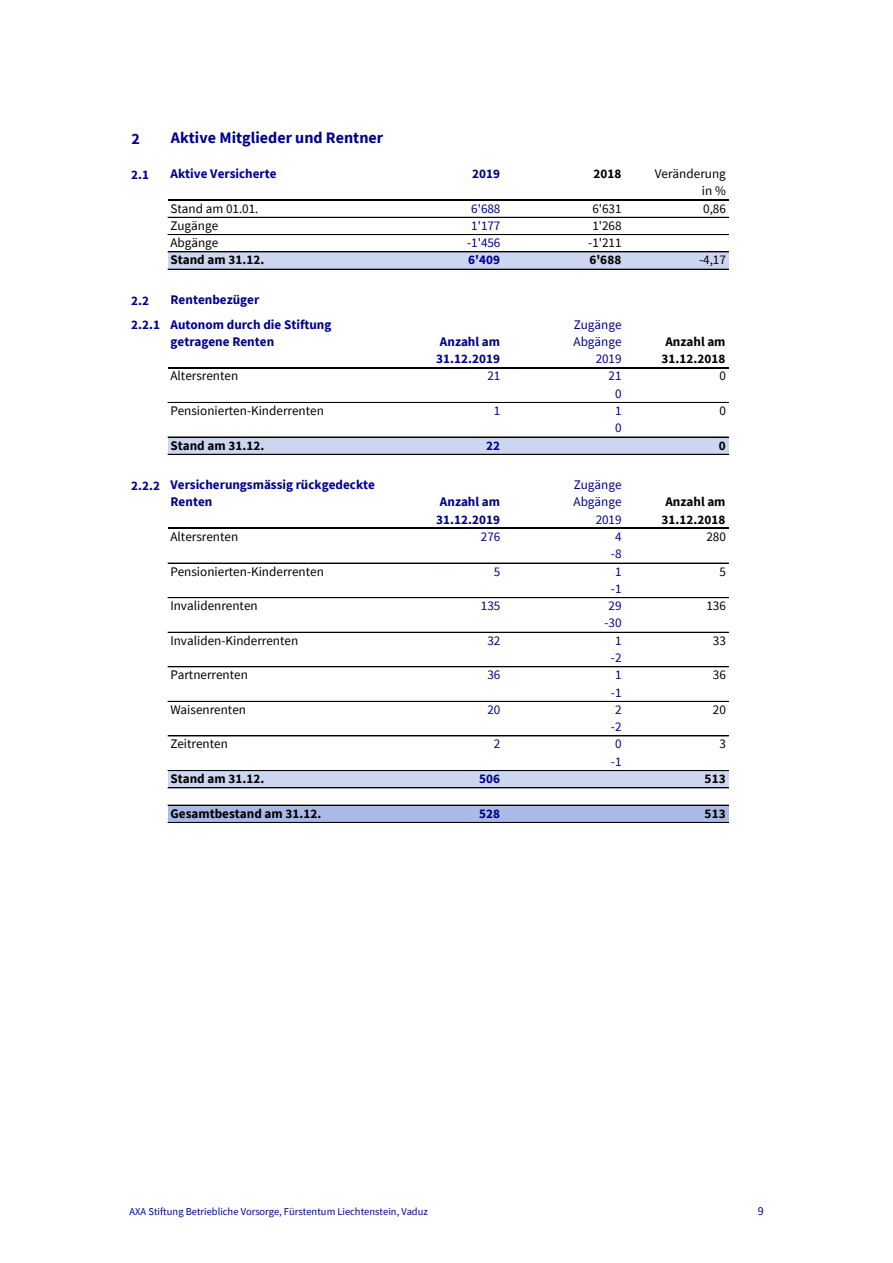
<style>
.page{position:relative;width:893px;height:1263px;background:#fff}
.page>*{position:absolute;margin:0;border:0;box-sizing:border-box;transform-origin:0 0}
.t1{font:700 16.05px "Source Sans Pro";color:#00008f}
.t2{font:13.2px "Source Sans Pro";color:#000}
.t3{font:700 13.2px "Source Sans Pro";color:#00008f}
.t4{font:700 13.2px "Source Sans Pro";letter-spacing:.005em;color:#000}
.t5{font:13.2px "Source Sans Pro";letter-spacing:-.005em;color:#00008f}
.t6{font:12px "Source Sans Pro";color:#00008f}
.t7{font:10.5px "Source Sans Pro";color:#00008f}
</style>
<div class="page">
<img style="left:193px;top:216px;width:506px;height:589px">
<div style="left:168px;top:252px;width:234px;height:17px;background:#ccd6f0"></div>
<div style="left:402px;top:252px;width:326px;height:17px;background:#ccd6f0"></div>
<div style="left:168px;top:437px;width:560px;height:17px;background:#ccd6f0"></div>
<div style="left:168px;top:770px;width:560px;height:18px;background:#ccd6f0"></div>
<div style="left:168px;top:805px;width:560px;height:17px;background:#aabae6"></div>
<hr style="left:168px;top:199px;width:560px;height:2px;background:#000">
<hr style="left:168px;top:217px;width:560px;height:1px;background:#000">
<hr style="left:168px;top:234px;width:560px;height:1px;background:#000">
<hr style="left:168px;top:252px;width:560px;height:1px;background:#000">
<hr style="left:168px;top:269px;width:560px;height:1px;background:#000">
<hr style="left:168px;top:367px;width:560px;height:1px;background:#000">
<hr style="left:168px;top:402px;width:560px;height:1px;background:#000">
<hr style="left:168px;top:437px;width:560px;height:1px;background:#000">
<hr style="left:168px;top:454px;width:560px;height:1px;background:#000">
<hr style="left:168px;top:528px;width:560px;height:1px;background:#000">
<hr style="left:168px;top:563px;width:560px;height:1px;background:#000">
<hr style="left:168px;top:597px;width:560px;height:1px;background:#000">
<hr style="left:168px;top:632px;width:560px;height:1px;background:#000">
<hr style="left:168px;top:666px;width:560px;height:1px;background:#000">
<hr style="left:168px;top:701px;width:560px;height:1px;background:#000">
<hr style="left:168px;top:735px;width:560px;height:1px;background:#000">
<hr style="left:168px;top:736px;width:560px;height:1px;background:#000">
<hr style="left:168px;top:770px;width:560px;height:1px;background:#000">
<hr style="left:168px;top:787px;width:560px;height:1px;background:#000">
<hr style="left:168px;top:805px;width:560px;height:1px;background:#000">
<hr style="left:168px;top:822px;width:560px;height:1px;background:#000">
<p class="t1" style="left:132px;top:128px;width:10px">2</p>
<p class="t3" style="left:131px;top:166px;width:19px">2.1</p>
<p class="t1" style="left:171px;top:127px;width:214px">Aktive Mitglieder und Rentner</p>
<p class="t3" style="left:170px;top:165px;width:108px">Aktive Versicherte</p>
<p class="t2" style="left:170px;top:199px;width:90px">Stand am 01.01.</p>
<p class="t3" style="left:472px;top:165px;width:29px">2019</p>
<p class="t4" style="left:593px;top:165px;width:29px">2018</p>
<p class="t2" style="left:592px;top:199px;width:31px">6'631</p>
<p class="t5" style="left:471px;top:199px;width:31px">6'688</p>
<p class="t2" style="left:170px;top:217px;width:49px">Zugänge</p>
<p class="t5" style="left:471px;top:217px;width:31px">1'177</p>
<p class="t2" style="left:592px;top:217px;width:31px">1'268</p>
<p class="t2" style="left:170px;top:234px;width:50px">Abgänge</p>
<p class="t2" style="left:588px;top:234px;width:35px">-1'211</p>
<p class="t5" style="left:467px;top:234px;width:35px">-1'456</p>
<p class="t4" style="left:170px;top:251px;width:95px">Stand am 31.12.</p>
<p class="t3" style="left:468px;top:251px;width:33px">6'409</p>
<p class="t4" style="left:589px;top:251px;width:33px">6'688</p>
<p class="t2" style="left:655px;top:165px;width:73px">Veränderung</p>
<p class="t2" style="left:702px;top:182px;width:25px">in %</p>
<p class="t2" style="left:703px;top:199px;width:24px">0,86</p>
<p class="t2" style="left:699px;top:251px;width:28px">-4,17</p>
<p class="t3" style="left:131px;top:292px;width:19px">2.2</p>
<p class="t3" style="left:131px;top:316px;width:30px">2.2.1</p>
<p class="t3" style="left:170px;top:291px;width:90px">Rentenbezüger</p>
<p class="t3" style="left:170px;top:315px;width:162px">Autonom durch die Stiftung</p>
<p class="t3" style="left:170px;top:333px;width:105px">getragene Renten</p>
<p class="t3" style="left:440px;top:333px;width:62px">Anzahl am</p>
<p class="t5" style="left:574px;top:315px;width:49px">Zugänge</p>
<p class="t5" style="left:573px;top:333px;width:50px">Abgänge</p>
<p class="t4" style="left:665px;top:333px;width:62px">Anzahl am</p>
<p class="t5" style="left:596px;top:350px;width:27px">2019</p>
<p class="t5" style="left:609px;top:367px;width:15px">21</p>
<p class="t5" style="left:615px;top:402px;width:8px">1</p>
<p class="t3" style="left:436px;top:350px;width:65px">31.12.2019</p>
<p class="t4" style="left:661px;top:350px;width:65px">31.12.2018</p>
<p class="t2" style="left:170px;top:367px;width:69px">Altersrenten</p>
<p class="t5" style="left:487px;top:367px;width:15px">21</p>
<p class="t2" style="left:719px;top:367px;width:8px">0</p>
<p class="t5" style="left:615px;top:385px;width:8px">0</p>
<p class="t2" style="left:170px;top:402px;width:155px">Pensionierten-Kinderrenten</p>
<p class="t2" style="left:719px;top:402px;width:8px">0</p>
<p class="t5" style="left:494px;top:402px;width:8px">1</p>
<p class="t4" style="left:170px;top:436px;width:95px">Stand am 31.12.</p>
<p class="t3" style="left:486px;top:436px;width:15px">22</p>
<p class="t5" style="left:615px;top:419px;width:8px">0</p>
<p class="t4" style="left:719px;top:436px;width:8px">0</p>
<p class="t3" style="left:131px;top:477px;width:30px">2.2.2</p>
<p class="t3" style="left:170px;top:476px;width:206px">Versicherungsmässig rückgedeckte</p>
<p class="t5" style="left:574px;top:476px;width:49px">Zugänge</p>
<p class="t3" style="left:170px;top:493px;width:43px">Renten</p>
<p class="t3" style="left:440px;top:493px;width:62px">Anzahl am</p>
<p class="t5" style="left:573px;top:493px;width:50px">Abgänge</p>
<p class="t4" style="left:665px;top:493px;width:62px">Anzahl am</p>
<p class="t3" style="left:436px;top:511px;width:65px">31.12.2019</p>
<p class="t5" style="left:596px;top:511px;width:27px">2019</p>
<p class="t4" style="left:661px;top:511px;width:65px">31.12.2018</p>
<p class="t2" style="left:170px;top:528px;width:69px">Altersrenten</p>
<p class="t5" style="left:481px;top:528px;width:21px">276</p>
<p class="t5" style="left:615px;top:528px;width:8px">4</p>
<p class="t2" style="left:706px;top:528px;width:21px">280</p>
<p class="t5" style="left:611px;top:545px;width:12px">-8</p>
<p class="t5" style="left:494px;top:562px;width:8px">5</p>
<p class="t2" style="left:170px;top:562px;width:155px">Pensionierten-Kinderrenten</p>
<p class="t5" style="left:615px;top:562px;width:8px">1</p>
<p class="t2" style="left:719px;top:562px;width:8px">5</p>
<p class="t2" style="left:170px;top:597px;width:89px">Invalidenrenten</p>
<p class="t2" style="left:170px;top:632px;width:129px">Invaliden-Kinderrenten</p>
<p class="t5" style="left:611px;top:580px;width:12px">-1</p>
<p class="t5" style="left:481px;top:597px;width:21px">135</p>
<p class="t5" style="left:609px;top:597px;width:15px">29</p>
<p class="t2" style="left:706px;top:597px;width:21px">136</p>
<p class="t5" style="left:604px;top:614px;width:19px">-30</p>
<p class="t5" style="left:487px;top:632px;width:15px">32</p>
<p class="t5" style="left:615px;top:632px;width:8px">1</p>
<p class="t5" style="left:611px;top:649px;width:12px">-2</p>
<p class="t2" style="left:713px;top:632px;width:15px">33</p>
<p class="t2" style="left:170px;top:666px;width:79px">Partnerrenten</p>
<p class="t5" style="left:615px;top:666px;width:8px">1</p>
<p class="t5" style="left:487px;top:666px;width:15px">36</p>
<p class="t5" style="left:611px;top:683px;width:12px">-1</p>
<p class="t2" style="left:713px;top:666px;width:15px">36</p>
<p class="t2" style="left:170px;top:701px;width:77px">Waisenrenten</p>
<p class="t5" style="left:487px;top:701px;width:15px">20</p>
<p class="t5" style="left:615px;top:701px;width:8px">2</p>
<p class="t2" style="left:713px;top:701px;width:15px">20</p>
<p class="t5" style="left:611px;top:718px;width:12px">-2</p>
<p class="t2" style="left:170px;top:735px;width:59px">Zeitrenten</p>
<p class="t5" style="left:615px;top:735px;width:8px">0</p>
<p class="t5" style="left:494px;top:735px;width:8px">2</p>
<p class="t5" style="left:611px;top:753px;width:12px">-1</p>
<p class="t2" style="left:719px;top:735px;width:8px">3</p>
<p class="t4" style="left:170px;top:770px;width:95px">Stand am 31.12.</p>
<p class="t3" style="left:479px;top:770px;width:22px">506</p>
<p class="t4" style="left:704px;top:770px;width:22px">513</p>
<p class="t4" style="left:170px;top:804px;width:152px">Gesamtbestand am 31.12.</p>
<p class="t3" style="left:479px;top:804px;width:22px">528</p>
<p class="t4" style="left:704px;top:804px;width:22px">513</p>
<p class="t7" style="left:129px;top:1204px;width:300px">AXA Stiftung Betriebliche Vorsorge, Fürstentum Liechtenstein, Vaduz</p>
<p class="t6" style="left:758px;top:1202px;width:7px">9</p>
</div>
